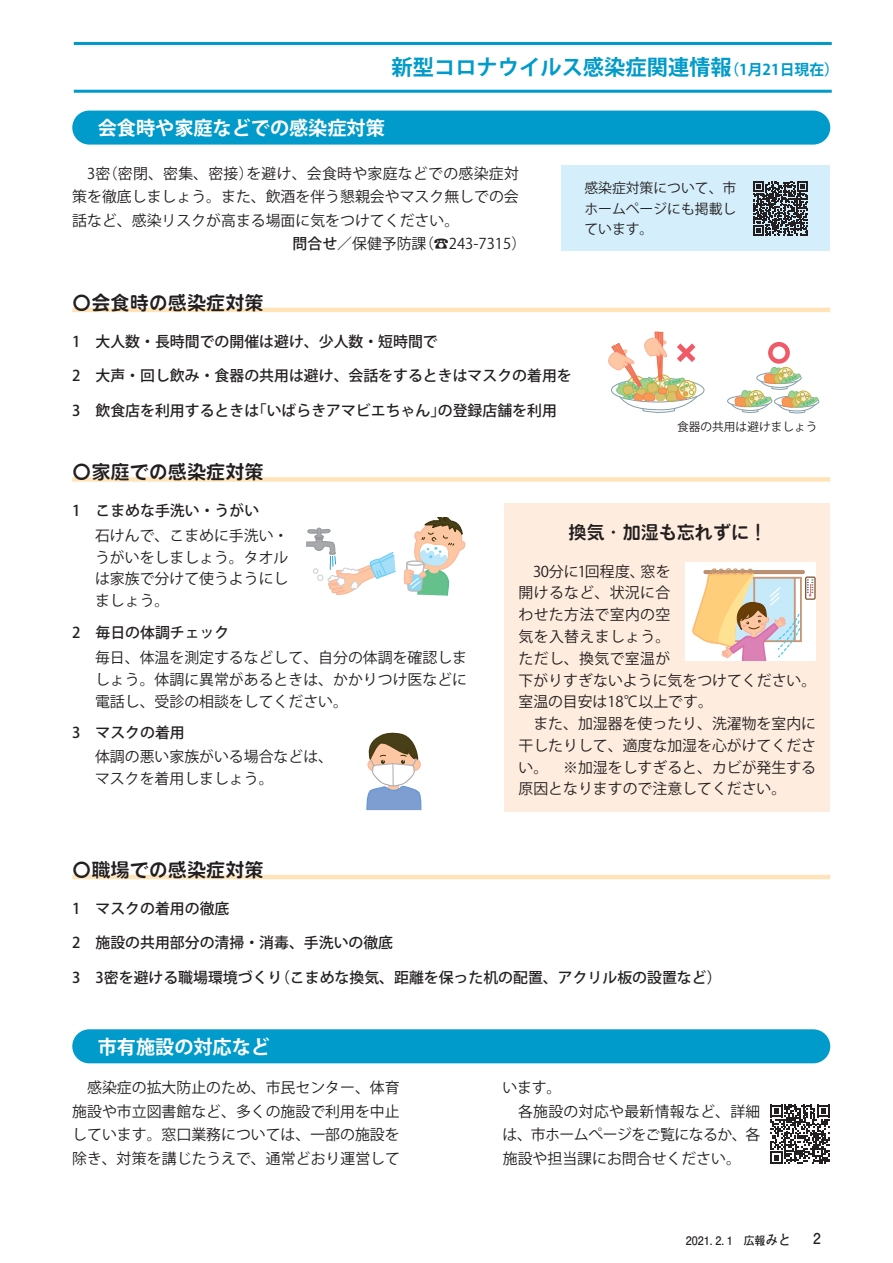
<style>
.page{position:relative;width:893px;height:1263px;background:#fff}
.page>*{position:absolute;margin:0;border:0;box-sizing:border-box;transform-origin:0 0}
.t1{font:700 21.3px "Koz Go Pro";color:#009bca}
.t2{font:19.2px "VDL V7 Maru Gothic Bold";color:#231f20}
.t3{font:700 19.2px "Koz Go Pr 6 N";color:#fff}
.t4{font:18px "VDL V7 Maru Gothic Bold";color:#231f20}
.t5{font:14.85px/21.8px "Koz Go Pr 6 N";color:#231f20}
.t6{font:500 14.85px "Koz Go Pr 6 N";color:#231f20}
.t7{font:14.85px "Koz Go Pr 6 N";letter-spacing:.02em;color:#231f20}
.t8{font:700 14.85px "Koz Go Pro";color:#009bca}
.t9{font:700 14.85px "Futo Go B101 Pro";color:#231f20;scale:.92 1}
.t10{font:13.8px/20.2px "Koz Go Pro";color:#231f20;text-align:justify}
.t11{font:700 11.7px "Futo Go B101 Pro";color:#231f20;scale:.93 1}
.t12{font:11.7px "Koz Go Pr 6 N";color:#231f20}
.s1{font-weight:500}
.s2{font-size:13.8px}
</style>
<div class="page">
<hr style="left:74px;top:42px;width:758px;height:3px;background:#009bca">
<hr style="left:74px;top:90px;width:758px;height:3px;background:#009bca">
<div style="left:72px;top:1029px;width:758px;height:34px;background:#009bca;border-radius:17px"></div>
<div style="left:72px;top:111px;width:758px;height:34px;background:#009bca;border-radius:17px"></div>
<div style="left:561px;top:166px;width:269px;height:85px;background:#d4effb"></div>
<svg style="left:753px;top:181px;width:55px;height:55px"></svg>
<div style="left:72px;top:477px;width:758px;height:5px;background:#fee4b8"></div>
<div style="left:504px;top:503px;width:326px;height:308px;background:#feecde"></div>
<div style="left:685px;top:563px;width:131px;height:98px;background:#fff"></div>
<div style="left:703px;top:570px;width:102px;height:4px;border:1px solid #b48b6d"></div>
<div style="left:805px;top:576px;width:11px;height:24px;border:1px solid #80532d"></div>
<svg style="left:807px;top:579px;width:6px;height:18px"></svg>
<svg style="left:692px;top:568px;width:109px;height:93px"></svg>
<svg style="left:306px;top:527px;width:90px;height:68px"></svg>
<svg style="left:403px;top:517px;width:63px;height:79px"></svg>
<svg style="left:407px;top:561px;width:16px;height:4px"></svg>
<div style="left:406px;top:560px;width:18px;height:6px;border:1px solid #bcbdc0;border-radius:50%"></div>
<svg style="left:366px;top:732px;width:56px;height:79px"></svg>
<hr style="left:72px;top:875px;width:758px;height:4px;background:#fee4b8">
<div style="left:727px;top:395px;width:45px;height:12px;border:1px solid #839ca9;border-radius:50%"></div>
<svg style="left:608px;top:331px;width:95px;height:82px"></svg>
<svg style="left:728px;top:342px;width:92px;height:72px"></svg>
<hr style="left:72px;top:308px;width:758px;height:4px;background:#fee4b8">
<svg style="left:770px;top:1104px;width:60px;height:60px"></svg>
<h1 class="t1" style="left:392px;top:54px;width:342px">新型コロナウイルス感染症関連情報</h1>
<p class="t8" style="left:724px;top:60px;width:116px">（月1 21日現在(</p>
<p class="t3" style="left:98px;top:117px;width:289px">会食時や家庭などでの感染症対策</p>
<p class="t7" style="left:246px;top:165px;width:274px">を避け、会食時や家庭などでの感染症対</p>
<p class="t5" style="left:72px;top:162px;width:448px;line-height:23.4px">　 （密3 密閉、密集、密接）<br>策を徹底しましょう。また、飲酒を伴う懇親会やマスク無しでの会話など、感染リスクが高まる場面に気をつけてください。</p>
<p class="t5" style="left:293px;top:233px;width:135px"><span class="s1">問合せ</span>／保健予防課</p>
<p class="t5" style="left:419px;top:233px;width:109px">)☎243-7315(</p>
<p class="t10" style="left:584px;top:179px;width:154px">感染症対策について、市ホームページにも掲載しています。</p>
<p class="t2" style="left:72px;top:289px;width:193px">〇会食時の感染症対策</p>
<p class="t6" style="left:72px;top:333px;width:367px">　1 大人数・長時間での開催は避け、少人数・短時間で</p>
<p class="t6" style="left:72px;top:368px;width:501px">　2 大声・回し飲み・食器の共用は避け、会話をするときはマスクの着用を</p>
<p class="t6" style="left:438px;top:402px;width:121px">の登録店舗を利用</p>
<p class="t6" style="left:252px;top:402px;width:195px">「いばらきアマビエちゃん」</p>
<p class="t6" style="left:72px;top:402px;width:188px">　3 飲食店を利用するときは</p>
<p class="t2" style="left:72px;top:459px;width:193px">〇家庭での感染症対策</p>
<p class="t12" style="left:677px;top:420px;width:142px">食器の共用は避けましょう</p>
<p class="t6" style="left:72px;top:502px;width:188px">　1 こまめな手洗い・うがい</p>
<p class="t5" style="left:95px;top:525px;width:195px;text-align:justify">石けんで、こまめに手洗い・うがいをしましょう。タオルは家族で分けて使うようにしましょう。</p>
<p class="t6" style="left:72px;top:624px;width:159px">　2 毎日の体調チェック</p>
<p class="t5" style="left:95px;top:647px;width:374px;text-align:justify">毎日、体温を測定するなどして、自分の体調を確認しましょう。体調に異常があるときは、かかりつけ医などに電話し、受診の相談をしてください。</p>
<p class="t6" style="left:72px;top:725px;width:114px">　3 マスクの着用</p>
<p class="t5" style="left:95px;top:746px;width:240px">体調の悪い家族がいる場合などは、マスクを着用しましょう。</p>
<p class="t2" style="left:72px;top:857px;width:193px">〇職場での感染症対策</p>
<p class="t4" style="left:568px;top:520px;width:200px">換気・加湿も忘れずに!</p>
<p class="t5" style="left:641px;top:560px;width:32px">窓を</p>
<p class="t5" style="left:518px;top:560px;width:299px">　30分に1回程度、<br>開けるなど、状況に合<br>わせた方法で室内の空<br>気を入替えましょう。<br>ただし、換気で室温が<br>下がりすぎないように気をつけてください。室温の目安は18℃以上です。<br>　また、加湿器を使ったり、洗濯物を室内に干したりして、適度な加湿を心がけてください。　※加湿をしすぎると、カビが発生する原因となりますので注意してください。</p>
<p class="t6" style="left:72px;top:900px;width:159px">　1 マスクの着用の徹底</p>
<p class="t6" style="left:72px;top:934px;width:322px">　2 施設の共用部分の清掃・消毒、手洗いの徹底</p>
<p class="t6" style="left:275px;top:969px;width:448px">（こまめな換気、距離を保った机の配置、アクリル板の設置など(</p>
<p class="t6" style="left:72px;top:969px;width:212px">　3 3密を避ける職場環境づくり</p>
<p class="t3" style="left:98px;top:1036px;width:174px">市有施設の対応など</p>
<p class="t5" style="left:72px;top:1076px;width:329px;line-height:23.4px;text-align:justify;text-indent:15px">感染症の拡大防止のため、市民センター、体育施設や市立図書館など、多くの施設で利用を中止しています。窓口業務については、一部の施設を除き、対策を講じたうえで、通常どおり運営して</p>
<p class="t5" style="left:502px;top:1076px;width:260px;line-height:23.4px">います。<br>　各施設の対応や最新情報など、詳細は、市ホームぺージをご覧になるか、各施設や担当課にお問合せください。</p>
<p class="t11" style="left:686px;top:1231px;width:115px">2021. 2. 　1 広報<span class="s2">みと</span></p>
<p class="t9" style="left:813px;top:1226px;width:10px">2</p>
</div>
